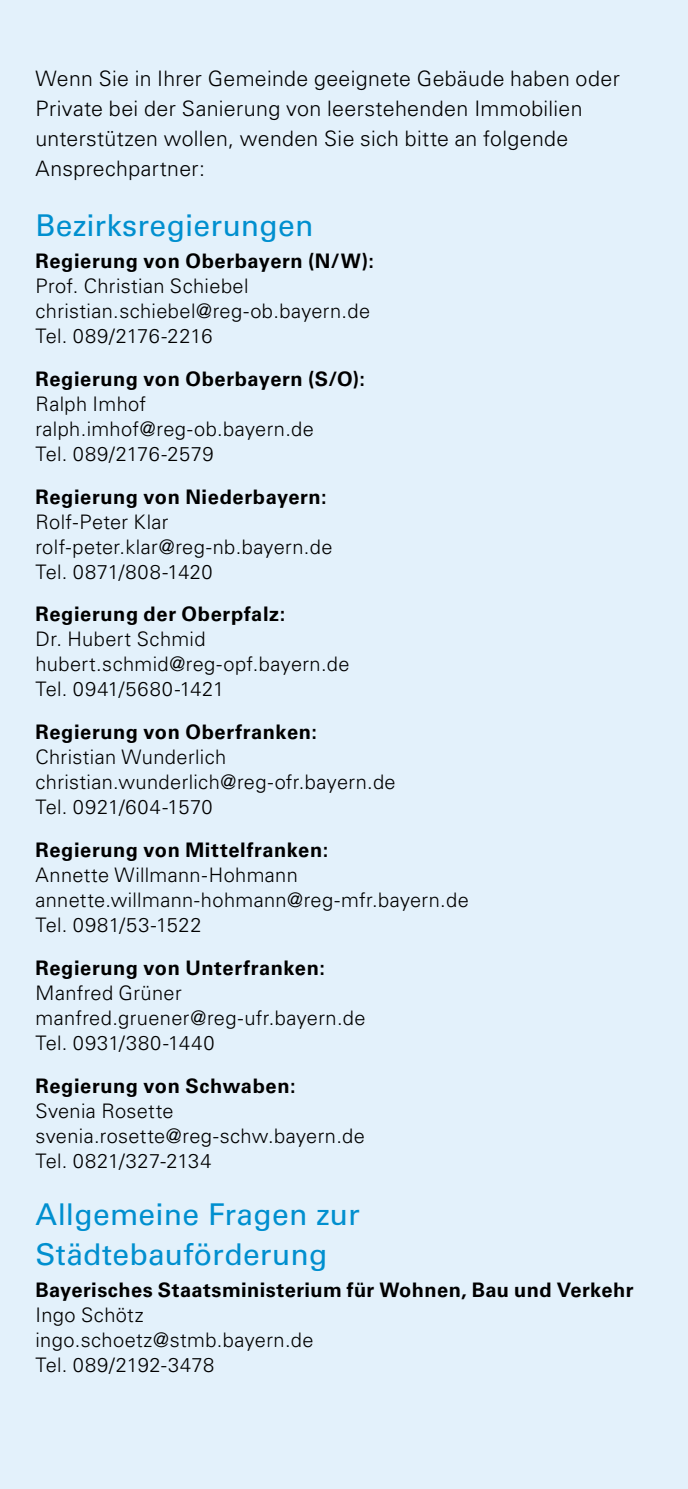
<style>
.page{position:relative;width:688px;height:1489px;background:#fff}
.page>*{position:absolute;margin:0;border:0;box-sizing:border-box;transform-origin:0 0}
.Inhalt_Ueberschrift_blau_12_16{font:30px/40px "Univers LT Std";letter-spacing:.01em;color:#008fcf}
.Inhalt_Fließtext_8_5_12{font:300 21.25px/30px "Univers LT Std";letter-spacing:.015em;color:#000}
.Inhalt_Fließtext_8_5_12-2{font:300 20px/25px "Univers LT Std";letter-spacing:.02em;color:#000}
.Inhalt_Fließtext_8_5_12-3{font:700 20px "Univers LT Std";letter-spacing:.02em;color:#000}
.s1{font-weight:700}
</style>
<div class="page">
<div style="left:0;top:0;width:687px;height:1488px;background:#e3f1fb"></div>
<p class="Inhalt_Fließtext_8_5_12" style="left:35px;top:64px;width:586px">Wenn Sie in Ihrer Gemeinde geeignete Gebäude haben oder Private bei der Sanierung von leerstehenden Immobilien unterstützen wollen, wenden Sie sich bitte an folgende Ansprechpartner:</p>
<h1 class="Inhalt_Ueberschrift_blau_12_16" style="left:35px;top:205px;width:279px">Bezirksregierungen</h1>
<p class="Inhalt_Fließtext_8_5_12-2" style="left:35px;top:248px;width:340px"><span class="s1">Regierung von Oberbayern (N/W):<br></span>Prof. Christian Schiebel christian.schiebel@reg-ob.bayern.de<br>Tel. 089/2176-2216</p>
<p class="Inhalt_Fließtext_8_5_12-2" style="left:35px;top:366px;width:331px"><span class="s1">Regierung von Oberbayern (S/O):<br></span>Ralph Imhof ralph.imhof@reg-ob.bayern.de<br>Tel. 089/2176-2579</p>
<p class="Inhalt_Fließtext_8_5_12-2" style="left:35px;top:484px;width:298px"><span class="s1">Regierung von Niederbayern:<br></span>Rolf-Peter Klar rolf-peter.klar@reg-nb.bayern.de<br>Tel. 0871/808-1420</p>
<p class="Inhalt_Fließtext_8_5_12-2" style="left:35px;top:602px;width:315px"><span class="s1">Regierung der Oberpfalz:<br></span>Dr. Hubert Schmid hubert.schmid@reg-opf.bayern.de<br>Tel. 0941/5680-1421</p>
<p class="Inhalt_Fließtext_8_5_12-2" style="left:35px;top:719px;width:361px"><span class="s1">Regierung von Oberfranken:<br></span>Christian Wunderlich christian.wunderlich@reg-ofr.bayern.de<br>Tel. 0921/604-1570</p>
<p class="Inhalt_Fließtext_8_5_12-2" style="left:35px;top:837px;width:435px"><span class="s1">Regierung von Mittelfranken:<br></span>Annette Willmann-Hohmann annette.willmann-hohmann@reg-mfr.bayern.de<br>Tel. 0981/53-1522</p>
<p class="Inhalt_Fließtext_8_5_12-2" style="left:35px;top:955px;width:331px"><span class="s1">Regierung von Unterfranken:<br></span>Manfred Grüner manfred.gruener@reg-ufr.bayern.de<br>Tel. 0931/380-1440</p>
<p class="Inhalt_Fließtext_8_5_12-2" style="left:35px;top:1072px;width:331px"><span class="s1">Regierung von Schwaben:<br></span>Svenia Rosette svenia.rosette@reg-schw.bayern.de<br>Tel. 0821/327-2134</p>
<h1 class="Inhalt_Ueberschrift_blau_12_16" style="left:35px;top:1194px;width:326px">Allgemeine Fragen zur<br>Städtebauförderung</h1>
<p class="Inhalt_Fließtext_8_5_12-3" style="left:35px;top:1278px;width:599px">Bayerisches Staatsministerium für Wohnen, Bau und Verkehr</p>
<p class="Inhalt_Fließtext_8_5_12-2" style="left:35px;top:1302px;width:110px">Ingo Schötz</p>
<p class="Inhalt_Fließtext_8_5_12-2" style="left:35px;top:1327px;width:279px">ingo.schoetz@stmb.bayern.de</p>
<p class="Inhalt_Fließtext_8_5_12-2" style="left:35px;top:1352px;width:180px">Tel. 089/2192-3478</p>
</div>
